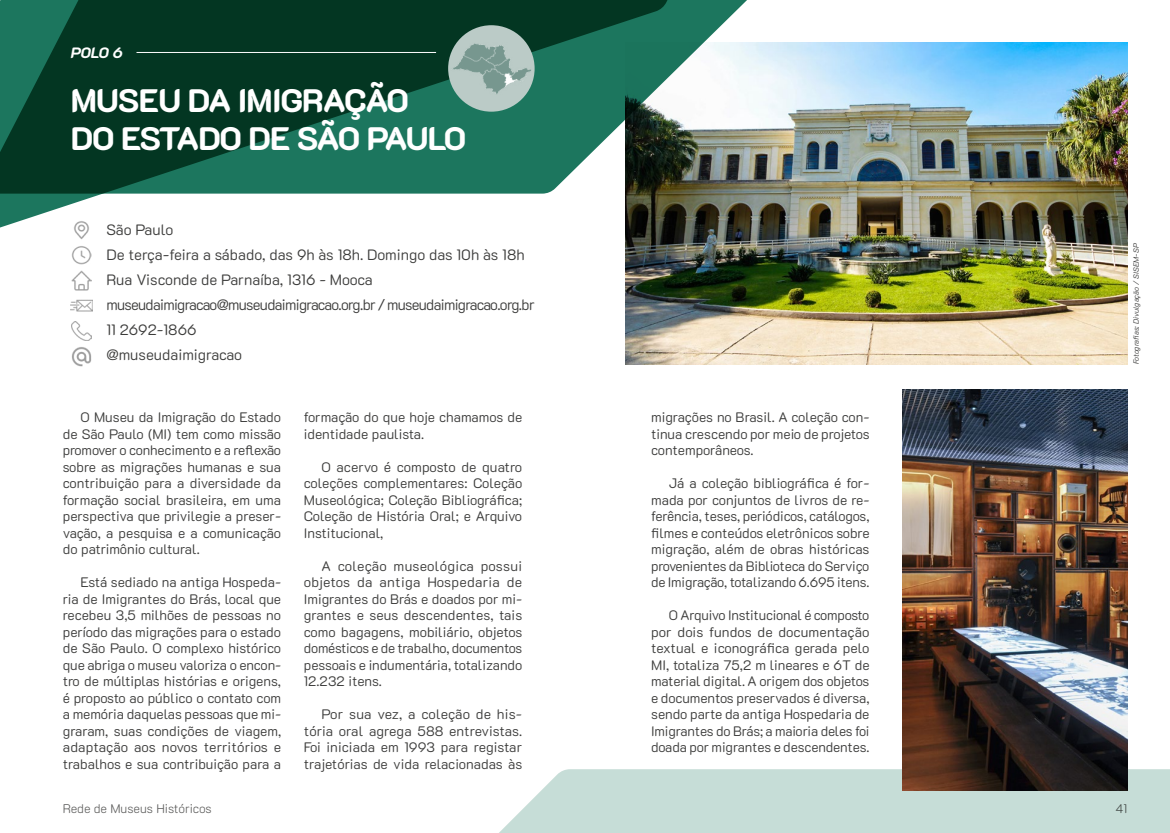
<style>
.page{position:relative;width:1170px;height:833px;background:#fff}
.page>*{position:absolute;margin:0;border:0;box-sizing:border-box;transform-origin:0 0}
.t1{font:800 32.5px/37.5px "K2 D";letter-spacing:-.025em;color:#fff}
.t2{font:300 15px/25px "K2 D";letter-spacing:-.015em;color:#3c3c3b}
.t3{font:italic 800 15px "K2 D";color:#fff}
.t4{font:300 13.75px/16.5px "K2 D";letter-spacing:-.005em;color:#3c3c3b;text-align:justify}
.t5{font:200 12.5px "K2 D";color:#575756}
.t6{font:italic 300 7.5px "K2 D";letter-spacing:-.015em;color:#3c3c3b}
</style>
<div class="page">
<svg style="left:0;top:42px;width:807px;height:186px"></svg>
<img style="left:625px;top:43px;width:502px;height:321px">
<svg style="left:0;top:0;width:781px;height:194px;background:#2b6351"></svg>
<svg style="left:499px;top:769px;width:670px;height:64px;background:#c8ddd7"></svg>
<img style="left:72px;top:246px;width:19px;height:19px">
<img style="left:71px;top:219px;width:21px;height:21px">
<img style="left:72px;top:271px;width:19px;height:19px">
<img style="left:71px;top:299px;width:21px;height:13px">
<img style="left:72px;top:321px;width:19px;height:20px">
<img style="left:72px;top:347px;width:20px;height:20px">
<div style="left:448px;top:25px;width:86px;height:87px;background:#bbcbc7;border-radius:50%"></div>
<img style="left:450px;top:43px;width:82px;height:51px">
<hr style="left:136px;top:52px;width:300px;height:1px;background:#fff">
<img style="left:902px;top:390px;width:225px;height:400px">
<p class="t3" style="left:71px;top:44px;width:53px">POLO 6</p>
<h1 class="t1" style="left:71px;top:82px;width:396px">MUSEU DA IMIGRAÇÃO<br>DO ESTADO DE SÃO PAULO</h1>
<p class="t2" style="left:106px;top:217px;width:430px">São Paulo<br>De terça-feira a sábado, das 9h às 18h. Domingo das 10h às 18h Rua Visconde de Parnaíba, 1316 - Mooca museudaimigracao@museudaimigracao.org.br / museudaimigracao.org.br 11 2692-1866<br>@museudaimigracao</p>
<p class="t4" style="left:63px;top:409px;width:220px;text-indent:18px">O Museu da Imigração do Estado de São Paulo (MI) tem como missão promover o conhecimento e a reflexão sobre as migrações humanas e sua contribuição para a diversidade da formação social brasileira, em uma perspectiva que privilegie a preser&shy;vação, a pesquisa e a comunicação do patrimônio cultural.</p>
<p class="t4" style="left:63px;top:574px;width:220px;text-indent:18px">Está sediado na antiga Hospeda&shy;ria de Imigrantes do Brás, local que recebeu 3,5 milhões de pessoas no período das migrações para o estado de São Paulo. O complexo histórico que abriga o museu valoriza o encon&shy;tro de múltiplas histórias e origens, é proposto ao público o contato com a memória daquelas pessoas que mi&shy;graram, suas condições de viagem, adaptação aos novos territórios e trabalhos e sua contribuição para a</p>
<p class="t4" style="left:304px;top:409px;width:220px">formação do que hoje chamamos de identidade paulista.</p>
<p class="t4" style="left:304px;top:458px;width:220px;text-indent:18px">O acervo é composto de quatro coleções complementares: Coleção Museológica; Coleção Bibliográfica; Coleção de História Oral; e Arquivo Institucional,</p>
<p class="t4" style="left:304px;top:557px;width:220px;text-indent:18px">A coleção museológica possui objetos da antiga Hospedaria de Imigrantes do Brás e doados por mi&shy;grantes e seus descendentes, tais como bagagens, mobiliário, objetos domésticos e de trabalho, documentos pessoais e indumentária, totalizando 12.232 itens.</p>
<p class="t4" style="left:304px;top:706px;width:220px;text-indent:18px">Por sua vez, a coleção de his&shy;tória oral agrega 588 entrevistas.<br>Foi iniciada em 1993 para registar trajetórias de vida relacionadas às</p>
<p class="t4" style="left:651px;top:409px;width:220px">migrações no Brasil. A coleção con&shy;tinua crescendo por meio de projetos contemporâneos.</p>
<p class="t4" style="left:651px;top:475px;width:220px;text-indent:18px">Já a coleção bibliográfica é for&shy;mada por conjuntos de livros de re&shy;ferência, teses, periódicos, catálogos, filmes e conteúdos eletrônicos sobre migração, além de obras históricas provenientes da Biblioteca do Serviço de Imigração, totalizando 6.695 itens.</p>
<p class="t4" style="left:651px;top:607px;width:220px;text-indent:18px">O Arquivo Institucional é composto por dois fundos de documentação textual e iconográfica gerada pelo MI, totaliza 75,2 m lineares e 6T de material digital. A origem dos objetos e documentos preservados é diversa, sendo parte da antiga Hospedaria de Imigrantes do Brás; a maioria deles foi doada por migrantes e descendentes.</p>
<p class="t6" style="left:1131px;top:364px;width:122px;rotate:-90deg">Fotografias: Divulgação / SISEM-SP</p>
<p class="t5" style="left:63px;top:798px;width:150px">Rede de Museus Históricos</p>
<p class="t5" style="left:1115px;top:798px;width:13px">41</p>
</div>
